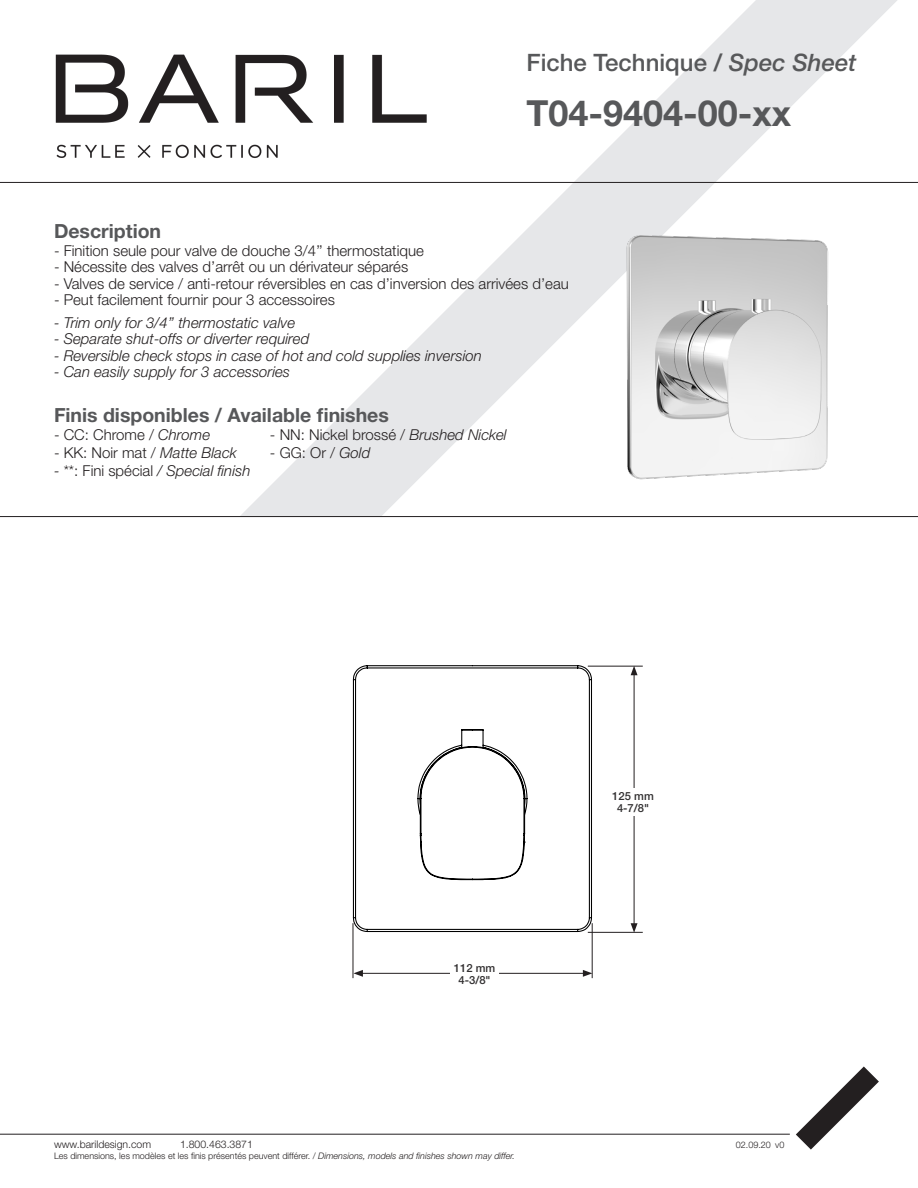
<style>
.page{position:relative;width:918px;height:1188px;background:#fff}
.page>*{position:absolute;margin:0;border:0;box-sizing:border-box;transform-origin:0 0}
.t1{font:700 36px "Helvetica Neue LT Std";color:#57585a}
.t2{font:500 24px "Helvetica Neue LT Std";color:#57585a}
.t3{font:700 19.5px "Helvetica Neue LT Std";color:#57585a}
.t4{font:300 15px "Helvetica Neue LT Std";color:#231f20}
.t5{font:italic 300 15px "Helvetica Neue LT Std";color:#231f20}
.Measurements{font:500 11.25px/12px "Helvetica Neue LT Std";color:#312f30;text-align:center}
.t6{font:300 10.5px "Helvetica Neue LT Std";color:#231f20}
.t7{font:300 9px "Helvetica Neue LT Std";color:#231f20}
.s1{font-style:italic}
.s2{font-style:normal}
</style>
<div class="page">
<hr style="left:0;top:1134px;width:790px;height:1px;background:#231f20">
<svg style="left:796px;top:1066px;width:83px;height:84px"></svg>
<img style="left:55px;top:54px;width:184px;height:104px">
<svg style="left:239px;top:0;width:659px;height:516px"></svg>
<hr style="left:0;top:516px;width:918px;height:1px;background:#231f20">
<img style="left:543px;top:183px;width:321px;height:323px">
<hr style="left:0;top:182px;width:918px;height:1px;background:#231f20">
<hr style="left:634px;top:673px;width:1px;height:253px;background:#231f20">
<svg style="left:631px;top:667px;width:7px;height:8px"></svg>
<svg style="left:631px;top:923px;width:7px;height:9px"></svg>
<hr style="left:361px;top:973px;width:224px;height:1px;background:#231f20">
<svg style="left:354px;top:970px;width:9px;height:7px"></svg>
<svg style="left:583px;top:970px;width:9px;height:7px"></svg>
<svg style="left:352px;top:665px;width:241px;height:268px"></svg>
<div style="left:451px;top:960px;width:48px;height:27px;background:#fff"></div>
<hr style="left:592px;top:923px;width:1px;height:55px;background:#231f20">
<hr style="left:353px;top:923px;width:1px;height:55px;background:#231f20">
<hr style="left:588px;top:666px;width:55px;height:1px;background:#231f20">
<hr style="left:588px;top:932px;width:55px;height:1px;background:#231f20">
<div style="left:611px;top:788px;width:44px;height:27px;background:#fff"></div>
<p class="t2" style="left:526px;top:48px;width:331px">Fiche Technique / <span class="s1">Spec Sheet</span></p>
<p class="t1" style="left:526px;top:91px;width:266px">T04-9404-00-xx</p>
<p class="t3" style="left:54px;top:219px;width:109px">Description</p>
<p class="t4" style="left:54px;top:241px;width:371px">- Finition seule pour valve de douche 3/4’’ thermostatique</p>
<p class="t4" style="left:54px;top:258px;width:356px">- Nécessite des valves d’arrêt ou un dérivateur séparés</p>
<p class="t4" style="left:54px;top:274px;width:516px">- Valves de service / anti-retour réversibles en cas d’inversion des arrivées d’eau</p>
<p class="t4" style="left:54px;top:291px;width:282px">- Peut facilement fournir pour 3 accessoires</p>
<p class="t5" style="left:54px;top:314px;width:243px">- Trim only for 3/4’’ thermostatic valve</p>
<p class="t5" style="left:54px;top:330px;width:257px">- Separate shut-offs or diverter required</p>
<p class="t5" style="left:54px;top:347px;width:429px">- Reversible check stops in case of hot and cold supplies inversion</p>
<p class="t5" style="left:54px;top:363px;width:238px">- Can easily supply for 3 accessories</p>
<p class="t3" style="left:54px;top:403px;width:336px">Finis disponibles / Available finishes</p>
<p class="t4" style="left:54px;top:426px;width:158px">- CC: Chrome / <span class="s1">Chrome</span></p>
<p class="t4" style="left:270px;top:426px;width:238px">- NN: Nickel brossé / <span class="s1">Brushed Nickel</span></p>
<p class="t4" style="left:54px;top:444px;width:184px">- KK: Noir mat / <span class="s1">Matte Black</span></p>
<p class="t4" style="left:270px;top:444px;width:102px">- GG: Or / <span class="s1">Gold</span></p>
<p class="t5" style="left:54px;top:462px;width:198px">- <span class="s2">**: Fini spécial</span> / Special finish</p>
<p class="Measurements" style="left:454px;top:962px;width:43px">112 mm<br>4-3/8"</p>
<p class="Measurements" style="left:612px;top:790px;width:43px">125 mm<br>4-7/8"</p>
<p class="t6" style="left:54px;top:1138px;width:99px">www.barildesign.com</p>
<p class="t6" style="left:180px;top:1138px;width:74px">1.800.463.3871</p>
<p class="t7" style="left:736px;top:1139px;width:37px">02.09.20</p>
<p class="t7" style="left:54px;top:1150px;width:463px">Les dimensions, les modèles et les finis présentés peuvent différer. / <span class="s1">Dimensions, models and finishes shown may differ.</span></p>
<p class="t7" style="left:775px;top:1140px;width:11px">v0</p>
</div>
